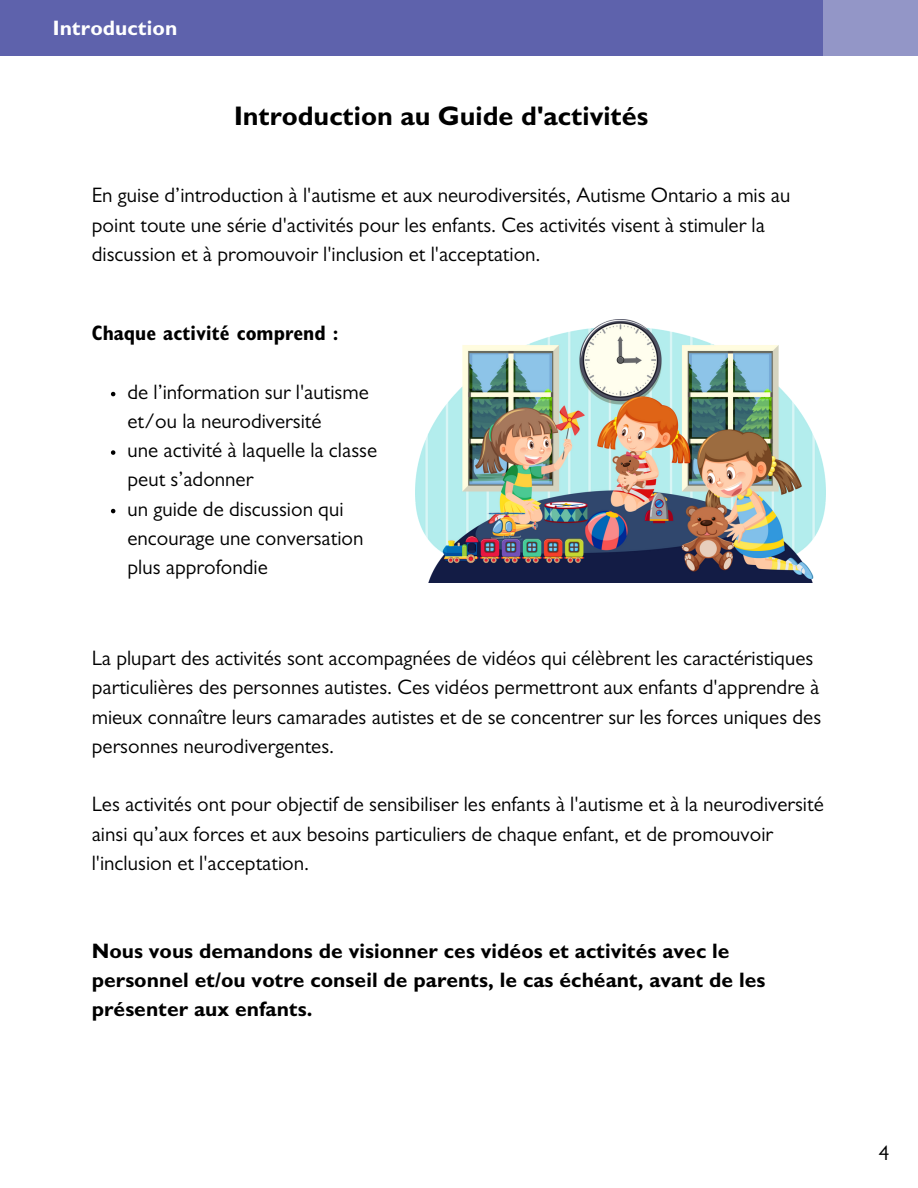
<style>
.page{position:relative;width:918px;height:1188px;background:#fff}
.page>*{position:absolute;margin:0;border:0;box-sizing:border-box;transform-origin:0 0}
.t1{font:700 27px "Gill Sans";color:#000}
.t2{font:21px/29.2px "Gill Sans";color:#000}
.t3{font:700 21px/29.2px "Gill Sans";color:#000}
.t4{font:700 condensed 21px "Gill Sans";color:#000}
.t5{font:700 21px "Gill Sans";letter-spacing:.005em;color:#fff}
</style>
<div class="page">
<div style="left:0;top:0;width:823px;height:55px;background:#5e62ac"></div>
<div style="left:819px;top:0;width:99px;height:55px;background:#9396c7"></div>
<svg style="left:111px;top:392px;width:4px;height:4px"></svg>
<svg style="left:111px;top:450px;width:4px;height:5px"></svg>
<svg style="left:111px;top:509px;width:4px;height:4px"></svg>
<img style="left:415px;top:320px;width:411px;height:263px">
<p class="t5" style="left:53px;top:20px;width:126px">Introduction</p>
<p class="t1" style="left:234px;top:107px;width:416px">Introduction au Guide d'activités</p>
<p class="t2" style="left:92px;top:184px;width:700px">En guise d’introduction à l'autisme et aux neurodiversités, Autisme Ontario a mis au point toute une série d'activités pour les enfants. Ces activités visent à stimuler la discussion et à promouvoir l'inclusion et l'acceptation.</p>
<p class="t4" style="left:92px;top:326px;width:248px">Chaque activité comprend :</p>
<p class="t2" style="left:127px;top:380px;width:243px">de l’information sur l'autisme et/ou la neurodiversité</p>
<p class="t2" style="left:127px;top:439px;width:251px">une activité à laquelle la classe peut s’adonner</p>
<p class="t2" style="left:127px;top:497px;width:237px">un guide de discussion qui encourage une conversation plus approfondie</p>
<p class="t2" style="left:92px;top:647px;width:731px">La plupart des activités sont accompagnées de vidéos qui célèbrent les caractéristiques particulières des personnes autistes. Ces vidéos permettront aux enfants d'apprendre à mieux connaître leurs camarades autistes et de se concentrer sur les forces uniques des personnes neurodivergentes.</p>
<p class="t2" style="left:92px;top:793px;width:733px">Les activités ont pour objectif de sensibiliser les enfants à l'autisme et à la neurodiversité ainsi qu’aux forces et aux besoins particuliers de chaque enfant, et de promouvoir l'inclusion et l'acceptation.</p>
<p class="t3" style="left:92px;top:939px;width:675px">Nous vous demandons de visionner ces vidéos et activités avec le personnel et/ou votre conseil de parents, le cas échéant, avant de les présenter aux enfants.</p>
<p class="t2" style="left:879px;top:1141px;width:12px">4</p>
</div>
